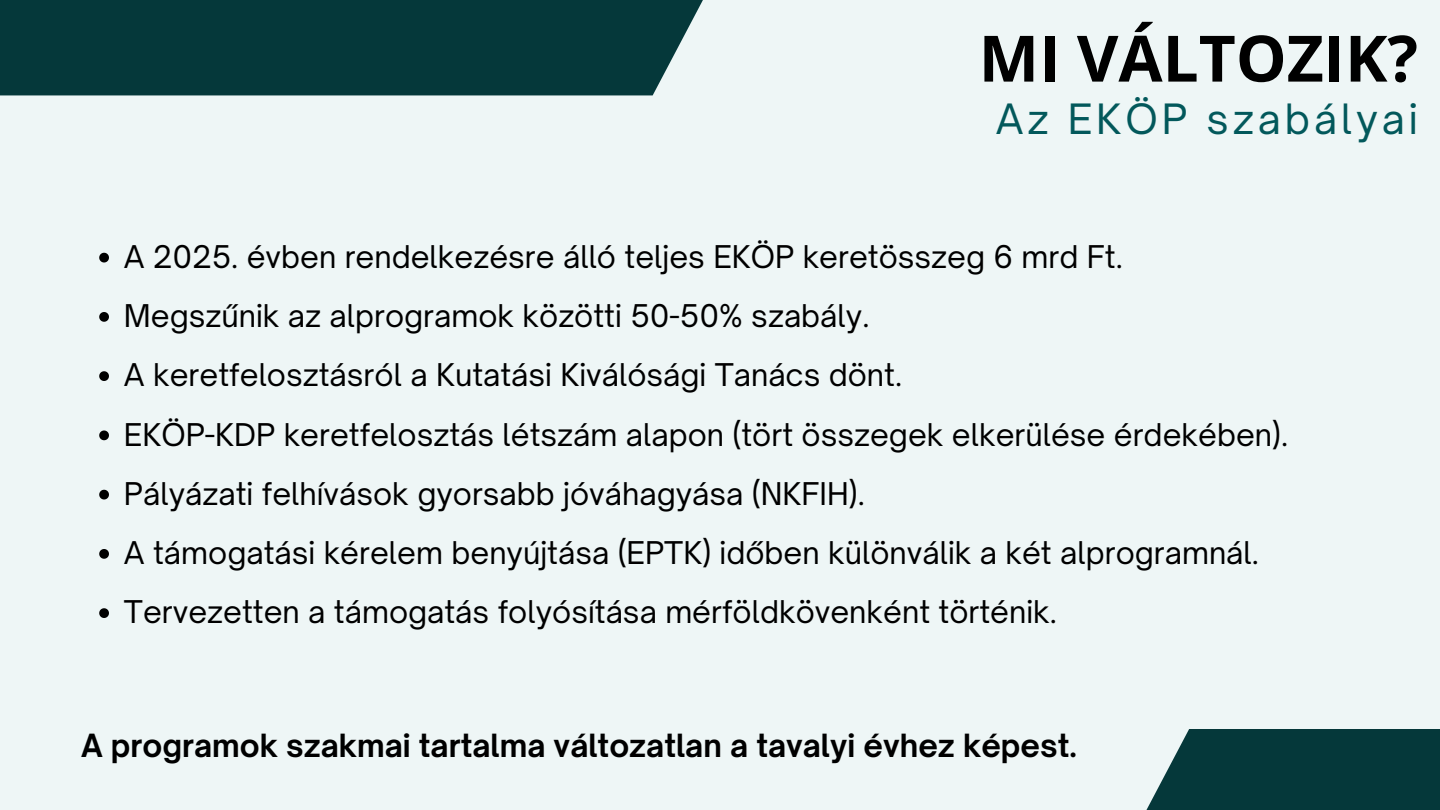
<style>
.page{position:relative;width:1440px;height:810px;background:#eef6f6}
.page>*{position:absolute;margin:0;border:0;box-sizing:border-box;transform-origin:0 0}
.t1{font:700 64px "Open Sans";color:#000}
.t2{font:40px "Open Sauce One";letter-spacing:.1em;color:#02585b}
.t3{font:700 30.6px "Open Sauce One";color:#000}
.t4{font:30px "Open Sauce One";color:#000}
</style>
<div class="page">
<svg style="left:1146px;top:729px;width:294px;height:81px;background:#164647"></svg>
<div style="left:0;top:0;width:781px;height:95px;background:#05383a"></div>
<svg style="left:99px;top:253px;width:10px;height:9px"></svg>
<svg style="left:99px;top:312px;width:10px;height:10px"></svg>
<svg style="left:99px;top:371px;width:10px;height:10px"></svg>
<svg style="left:99px;top:430px;width:10px;height:10px"></svg>
<svg style="left:99px;top:490px;width:10px;height:10px"></svg>
<svg style="left:99px;top:549px;width:10px;height:10px"></svg>
<svg style="left:99px;top:608px;width:10px;height:10px"></svg>
<h1 class="t1" style="left:979px;top:13px;width:441px">MI VÁLTOZIK?</h1>
<p class="t2" style="left:996px;top:94px;width:424px">Az EKÖP szabályai</p>
<p class="t4" style="left:124px;top:238px;width:1000px">A 2025. évben rendelkezésre álló teljes EKÖP keretösszeg 6 mrd Ft.</p>
<p class="t4" style="left:124px;top:297px;width:747px">Megszűnik az alprogramok közötti 50-50% szabály.</p>
<p class="t4" style="left:124px;top:356px;width:780px">A keretfelosztásról a Kutatási Kiválósági Tanács dönt.</p>
<p class="t4" style="left:124px;top:416px;width:1166px">EKÖP-KDP keretfelosztás létszám alapon (tört összegek elkerülése érdekében).</p>
<p class="t4" style="left:124px;top:475px;width:742px">Pályázati felhívások gyorsabb jóváhagyása (NKFIH).</p>
<p class="t4" style="left:124px;top:534px;width:1137px">A támogatási kérelem benyújtása (EPTK) időben különválik a két alprogramnál.</p>
<p class="t4" style="left:124px;top:593px;width:934px">Tervezetten a támogatás folyósítása mérföldkövenként történik.</p>
<h3 class="t3" style="left:81px;top:727px;width:997px">A programok szakmai tartalma változatlan a tavalyi évhez képest.</h3>
</div>
